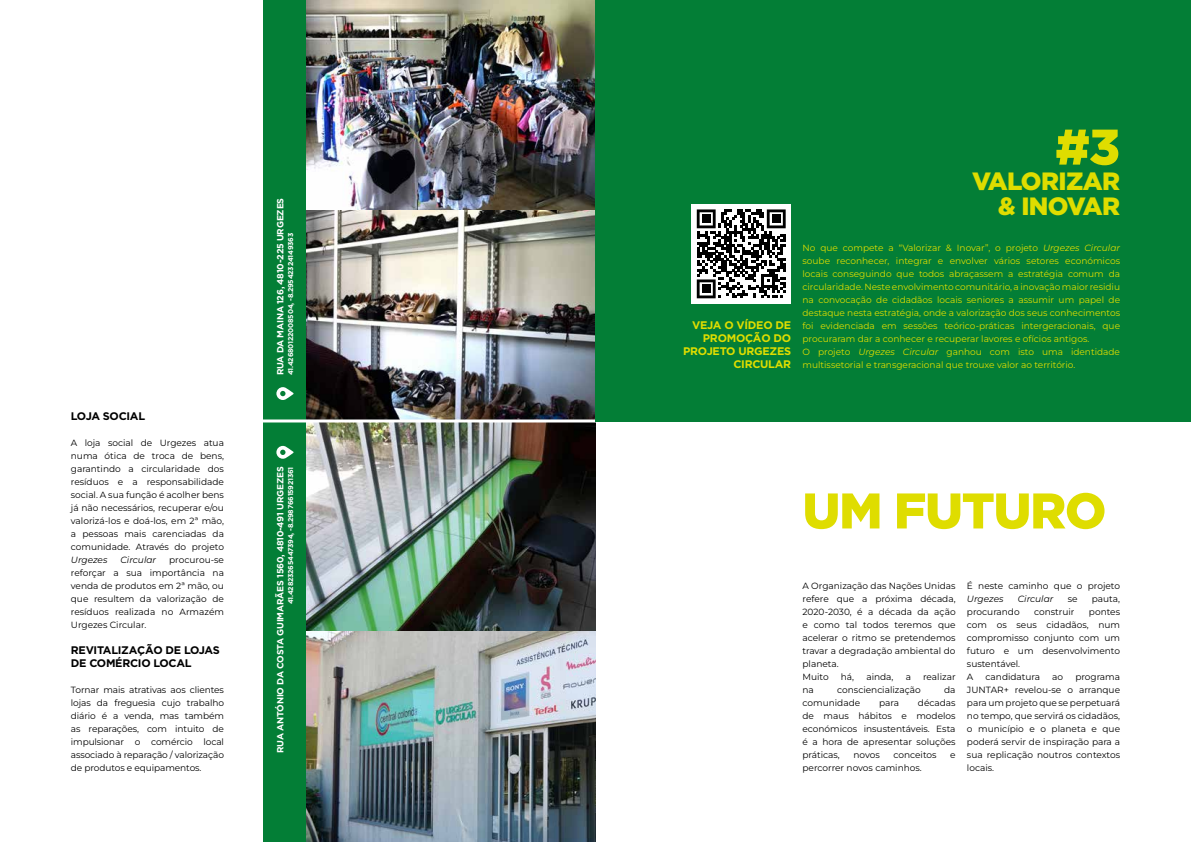
<style>
.page{position:relative;width:1191px;height:842px;background:#fff}
.page>*{position:absolute;margin:0;border:0;box-sizing:border-box;transform-origin:0 0}
.t1{font:900 50px "Gotham";letter-spacing:-.025em;color:#dfdd00}
.t2{font:900 25px/25px "Gotham";letter-spacing:-.025em;color:#dfdd00;text-align:right}
.t3{font:700 11px/13px "Gotham";letter-spacing:-.025em;color:#000}
.t4{font:700 11px/13px "Gotham";letter-spacing:-.025em;color:#dfdd00;text-align:right}
.t5{font:9px/13px "Montserrat";color:#000;text-align:justify}
.t6{font:9px/13px "Montserrat";color:#dfdd00}
.t7{font:700 9px "Gotham";letter-spacing:-.025em;color:#fff}
.t8{font:italic 9px "Montserrat";color:#000}
.t9{font:700 7px "Gotham";letter-spacing:-.025em;color:#fff}
.s1{font-style:italic}
</style>
<div class="page">
<img style="left:306px;top:0;width:289px;height:631px">
<img style="left:306px;top:631px;width:289px;height:211px">
<div style="left:264px;top:0;width:42px;height:842px;background:#037e36"></div>
<hr style="left:253px;top:419px;width:684px;height:3px;background:#fff">
<svg style="left:276px;top:446px;width:18px;height:13px"></svg>
<svg style="left:276px;top:387px;width:18px;height:13px"></svg>
<div style="left:595px;top:0;width:596px;height:421px;background:#037e36"></div>
<div style="left:691px;top:204px;width:100px;height:100px;background:#fff"></div>
<svg style="left:697px;top:209px;width:88px;height:89px"></svg>
<div style="left:702px;top:215px;width:8px;height:8px;background:#000"></div>
<div style="left:772px;top:215px;width:8px;height:8px;background:#000"></div>
<div style="left:702px;top:285px;width:8px;height:8px;background:#000"></div>
<p class="t3" style="left:71px;top:409px;width:76px">LOJA SOCIAL</p>
<p class="t5" style="left:71px;top:436px;width:155px">A loja social de Urgezes atua numa ótica de troca de bens, garantindo a circularidade dos resíduos e a responsabilidade social. A sua função é acolher bens já não necessários, recuperar e/ou valorizá-los e doá-los, em 2ª mão, a pessoas mais carenciadas da comunidade. Através do projeto</p>
<p class="t8" style="left:71px;top:553px;width:38px">Urgezes</p>
<p class="t8" style="left:120px;top:553px;width:37px">Circular</p>
<p class="t5" style="left:71px;top:553px;width:155px;text-indent:98px">procurou-se reforçar a sua importância na venda de produtos em 2ª mão, ou que resultem da valorização de resíduos realizada no Armazém Urgezes Circular.</p>
<p class="t3" style="left:71px;top:643px;width:150px">REVITALIZAÇÃO DE LOJAS<br>DE COMÉRCIO LOCAL</p>
<p class="t5" style="left:71px;top:683px;width:155px">Tornar mais atrativas aos clientes lojas da freguesia cujo trabalho diário é a venda, mas também as reparações, com intuito de impulsionar o comércio local associado à reparação / valorização de produtos e equipamentos.</p>
<p class="t7" style="left:275px;top:375px;width:179px;rotate:-90deg">RUA DA MAINA 126, 4810-225 URGEZES</p>
<p class="t9" style="left:286px;top:375px;width:144px;rotate:-90deg">41.42680122008504, -8.29542324149363</p>
<p class="t7" style="left:275px;top:753px;width:288px;rotate:-90deg">RUA ANTÓNIO DA COSTA GUIMARÃES 1560, 4810-491 URGEZES</p>
<p class="t9" style="left:286px;top:604px;width:139px;rotate:-90deg">41.42823265447394, -8.29876615921361</p>
<p class="t4" style="left:683px;top:318px;width:109px">VEJA O VÍDEO DE<br>PROMOÇÃO DO<br>PROJETO URGEZES<br>CIRCULAR</p>
<h1 class="t1" style="left:1055px;top:118px;width:67px">#3</h1>
<h2 class="t2" style="left:972px;top:168px;width:150px">VALORIZAR &amp; INOVAR</h2>
<p class="t6" style="left:802px;top:241px;width:319px">No que compete a “Valorizar &amp; Inovar”, o projeto <span class="s1">Urgezes Circular </span>soube reconhecer, integrar e envolver vários setores económicos locais conseguindo que todos abraçassem a estratégia comum da circularidade. Neste envolvimento comunitário, a inovação maior residiu na convocação de cidadãos locais seniores a assumir um papel de destaque nesta estratégia, onde a valorização dos seus conhecimentos foi evidenciada em sessões teórico-práticas intergeracionais, que procuraram dar a conhecer e recuperar lavores e ofícios antigos.<br>O projeto <span class="s1">Urgezes Circular</span> ganhou com isto uma identidade multissetorial e transgeracional que trouxe valor ao território.</p>
<h1 class="t1" style="left:802px;top:482px;width:305px">UM FUTURO</h1>
<p class="t5" style="left:802px;top:579px;width:155px;text-align:left">A Organização das Nações Unidas refere que a próxima década,<br>2020-2030, é a década da ação e como tal todos teremos que acelerar o ritmo se pretendemos travar a degradação ambiental do planeta.<br>Muito</p>
<p class="t5" style="left:841px;top:670px;width:15px">há,</p>
<p class="t5" style="left:866px;top:670px;width:29px">ainda,</p>
<p class="t5" style="left:905px;top:670px;width:7px">a</p>
<p class="t5" style="left:923px;top:670px;width:34px">realizar</p>
<p class="t5" style="left:802px;top:683px;width:13px">na</p>
<p class="t5" style="left:837px;top:683px;width:85px">consciencialização</p>
<p class="t5" style="left:944px;top:683px;width:13px">da</p>
<p class="t5" style="left:802px;top:696px;width:59px">comunidade</p>
<p class="t5" style="left:879px;top:696px;width:21px">para</p>
<p class="t5" style="left:802px;top:696px;width:155px;text-indent:115px">décadas de maus hábitos e modelos económicos insustentáveis. Esta é a hora de apresentar soluções práticas,</p>
<p class="t5" style="left:853px;top:748px;width:28px">novos</p>
<p class="t5" style="left:893px;top:748px;width:45px">conceitos</p>
<p class="t5" style="left:950px;top:748px;width:7px">e</p>
<p class="t5" style="left:802px;top:761px;width:121px">percorrer novos caminhos.</p>
<p class="t5" style="left:967px;top:579px;width:155px">É neste caminho que o projeto</p>
<p class="t8" style="left:967px;top:592px;width:38px">Urgezes</p>
<p class="t8" style="left:1017px;top:592px;width:37px">Circular</p>
<p class="t5" style="left:1067px;top:592px;width:11px">se</p>
<p class="t5" style="left:1091px;top:592px;width:30px">pauta,</p>
<p class="t5" style="left:967px;top:605px;width:54px">procurando</p>
<p class="t5" style="left:1034px;top:605px;width:42px">construir</p>
<p class="t5" style="left:967px;top:605px;width:155px;text-align:left;text-indent:122px">pontes com os seus cidadãos, num compromisso conjunto com um futuro e um desenvolvimento sustentável.<br>A</p>
<p class="t5" style="left:985px;top:670px;width:56px">candidatura</p>
<p class="t5" style="left:1052px;top:670px;width:12px">ao</p>
<p class="t5" style="left:967px;top:670px;width:155px;text-indent:108px">programa JUNTAR+ revelou-se o arranque para um projeto que se perpetuará no tempo, que servirá os cidadãos, o município e o planeta e que poderá servir de inspiração para a sua replicação noutros contextos locais.</p>
</div>
